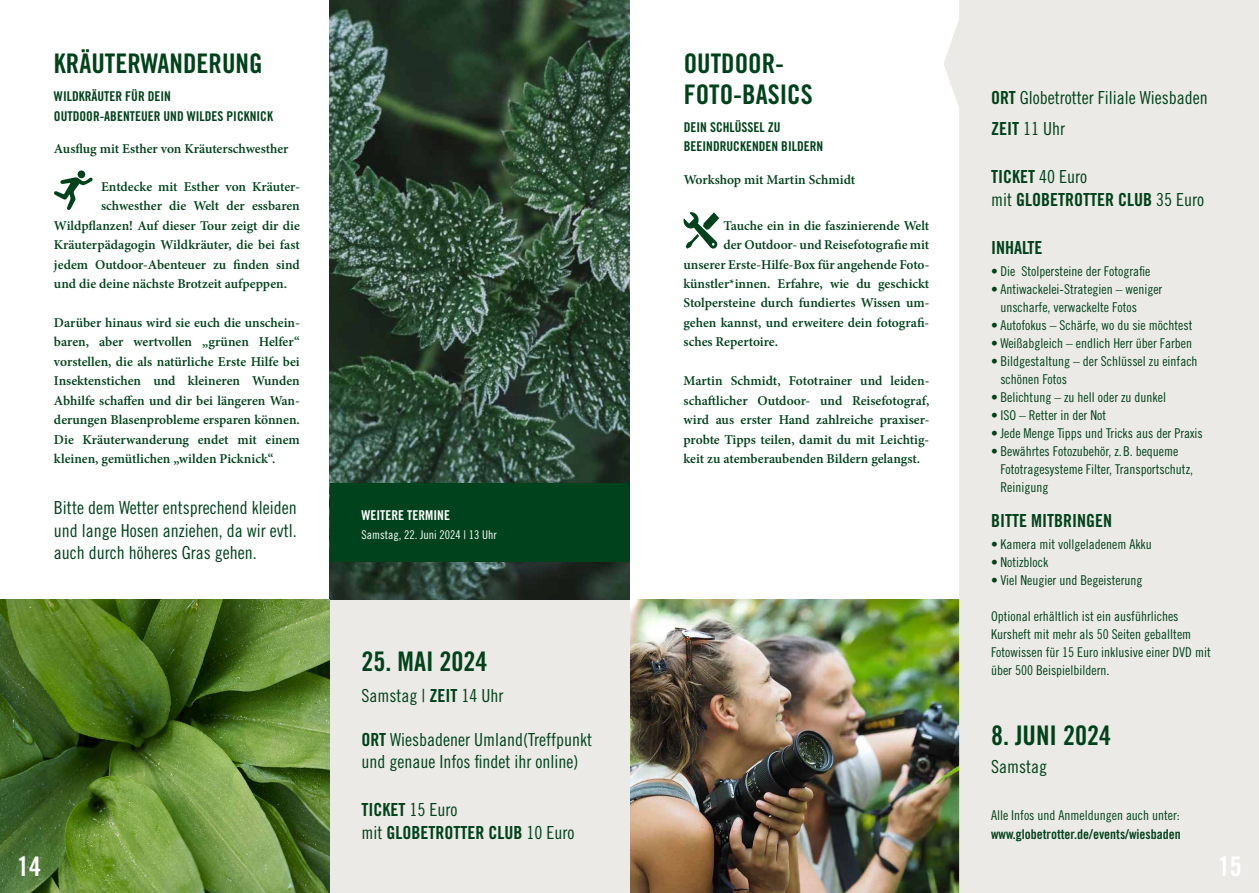
<style>
.page{position:relative;width:1259px;height:893px;background:#fff}
.page>*{position:absolute;margin:0;border:0;box-sizing:border-box;transform-origin:0 0}
.t1{font:27px/30.6px "Trade Gothic LT Pro Bd Cn 20";color:#00421b}
.t2{font:27px "Trade Gothic LT Pro Bd Cn 20";color:#fff}
.t3{font:18px/22.5px "Trade Gothic LT Pro Cn 18";color:#00421b}
.t4{font:18px/22.5px "Trade Gothic LT Pro Bd Cn 20";color:#00421b}
.t5{font:600 13.5px/19.5px "Minion Pro";color:#00421b;text-align:justify}
.t6{font:13.5px/18px "Trade Gothic LT Pro Cn 18";color:#00421b}
.t7{font:13.5px/19.5px "Trade Gothic LT Pro Bd Cn 20";color:#00421b}
.t8{font:13.5px "Trade Gothic LT Pro Bd Cn 20";color:#fff}
.t9{font:12px "Trade Gothic LT Pro Cn 18";color:#fff}
.s1{font-family:"Trade Gothic LT Pro Bd Cn 20"}
.s2{font-family:"Trade Gothic LT Pro Cn 18"}
</style>
<div class="page">
<img style="left:629px;top:600px;width:314px;height:293px">
<div style="left:943px;top:0;width:316px;height:893px;background:#eceae6"></div>
<img style="left:330px;top:0;width:299px;height:600px">
<img style="left:0;top:600px;width:330px;height:293px">
<div style="left:330px;top:600px;width:299px;height:293px;background:#eceae6"></div>
<svg style="left:54px;top:177px;width:39px;height:33px"></svg>
<div style="left:78px;top:170px;width:7px;height:8px;background:#00421b;border-radius:50%"></div>
<div style="left:330px;top:483px;width:299px;height:78px;background:#00421b"></div>
<svg style="left:683px;top:212px;width:36px;height:37px"></svg>
<h1 class="t1" style="left:54px;top:48px;width:210px">KRÄUTERWANDERUNG</h1>
<p class="t7" style="left:54px;top:87px;width:220px">WILDKRÄUTER FÜR DEIN<br>OUTDOOR-ABENTEUER UND WILDES PICKNICK</p>
<p class="t5" style="left:54px;top:139px;width:236px">Ausflug mit Esther von Kräuterschwesther</p>
<p class="t5" style="left:101px;top:176px;width:200px">Entdecke mit Esther von Kräuter-</p>
<p class="t5" style="left:101px;top:196px;width:200px">schwesther die Welt der essbaren</p>
<p class="t5" style="left:54px;top:215px;width:247px">Wildpflanzen! Auf dieser Tour zeigt dir die</p>
<p class="t5" style="left:54px;top:235px;width:247px">Kräuterpädagogin Wildkräuter, die bei fast</p>
<p class="t5" style="left:54px;top:254px;width:247px">jedem Outdoor-Abenteuer zu finden sind</p>
<p class="t5" style="left:54px;top:274px;width:234px">und die deine nächste Brotzeit aufpeppen.</p>
<p class="t5" style="left:54px;top:313px;width:247px">Darüber hinaus wird sie euch die unschein&shy;baren, aber wertvollen „grünen Helfer“ vorstellen, die als natürliche Erste Hilfe bei Insektenstichen und kleineren Wunden Abhilfe schaffen und dir bei längeren Wan&shy;derungen Blasenprobleme ersparen können.<br>Die Kräuterwanderung endet mit einem kleinen, gemütlichen „wilden Picknick“.</p>
<h2 class="t3" style="left:54px;top:496px;width:244px;text-align:justify">Bitte dem Wetter entsprechend kleiden und lange Hosen anziehen, da wir evtl. auch durch höheres Gras gehen.</h2>
<h1 class="t2" style="left:17px;top:850px;width:25px">14</h1>
<p class="t8" style="left:361px;top:507px;width:90px">WEITERE TERMINE</p>
<p class="t9" style="left:361px;top:527px;width:137px">Samstag, 22. Juni 2024 | 13 Uhr</p>
<h1 class="t1" style="left:361px;top:646px;width:127px">25. MAI 2024</h1>
<h2 class="t3" style="left:361px;top:684px;width:143px">Samstag | <span class="s1">ZEIT</span> 14 Uhr</h2>
<h2 class="t3" style="left:361px;top:728px;width:232px"><span class="s1">ORT</span> Wiesbadener Umland(Treffpunkt und genaue Infos findet ihr online)</h2>
<h2 class="t4" style="left:361px;top:799px;width:214px">TICKET <span class="s2">15 Euro<br>mit</span> GLOBETROTTER CLUB <span class="s2">10 Euro</span></h2>
<h1 class="t1" style="left:684px;top:48px;width:130px">OUTDOOR-<br>FOTO-BASICS</h1>
<p class="t7" style="left:684px;top:117px;width:141px">DEIN SCHLÜSSEL ZU<br>BEEINDRUCKENDEN BILDERN</p>
<p class="t5" style="left:684px;top:170px;width:173px">Workshop mit Martin Schmidt</p>
<p class="t5" style="left:723px;top:215px;width:207px">Tauche ein in die faszinierende Welt</p>
<p class="t5" style="left:723px;top:235px;width:207px">der Outdoor- und Reisefotografie mit</p>
<p class="t5" style="left:683px;top:254px;width:247px">unserer Erste-Hilfe-Box für angehende Foto-</p>
<p class="t5" style="left:683px;top:274px;width:247px">künstler*innen. Erfahre, wie du geschickt</p>
<p class="t5" style="left:683px;top:293px;width:247px">Stolpersteine durch fundiertes Wissen um-</p>
<p class="t5" style="left:683px;top:313px;width:247px">gehen kannst, und erweitere dein fotografi-</p>
<p class="t5" style="left:683px;top:332px;width:96px">sches Repertoire.</p>
<p class="t5" style="left:683px;top:371px;width:247px">Martin Schmidt, Fototrainer und leiden&shy;schaftlicher Outdoor- und Reisefotograf, wird aus erster Hand zahlreiche praxiser&shy;probte Tipps teilen, damit du mit Leichtig&shy;keit zu atemberaubenden Bildern gelangst.</p>
<h2 class="t3" style="left:991px;top:82px;width:218px;line-height:31px"><span class="s1">ORT</span> Globetrotter Filiale Wiesbaden<br><span class="s1">ZEIT</span> 11 Uhr</h2>
<h2 class="t4" style="left:991px;top:166px;width:214px">TICKET <span class="s2">40 Euro<br>mit</span> GLOBETROTTER CLUB <span class="s2">35 Euro</span></h2>
<h2 class="t4" style="left:991px;top:236px;width:53px">INHALTE</h2>
<p class="t6" style="left:991px;top:262px;width:161px">• Die Stolpersteine der Fotografie</p>
<p class="t6" style="left:1000px;top:280px;width:163px;text-indent:-9px">• Antiwackelei-Strategien – weniger unscharfe, verwackelte Fotos</p>
<p class="t6" style="left:991px;top:316px;width:203px">• Autofokus – Schärfe, wo du sie möchtest</p>
<p class="t6" style="left:991px;top:334px;width:203px">• Weißabgleich – endlich Herr über Farben</p>
<p class="t6" style="left:1000px;top:352px;width:199px;text-indent:-9px">• Bildgestaltung – der Schlüssel zu einfach schönen Fotos</p>
<p class="t6" style="left:991px;top:388px;width:177px">• Belichtung – zu hell oder zu dunkel</p>
<p class="t6" style="left:991px;top:406px;width:117px">• ISO – Retter in der Not</p>
<p class="t6" style="left:991px;top:424px;width:213px">• Jede Menge Tipps und Tricks aus der Praxis</p>
<p class="t6" style="left:1000px;top:442px;width:194px;text-indent:-9px">• Bewährtes Fotozubehör, z.B. bequeme<br>Fototragesysteme Filter, Transportschutz,<br>Reinigung</p>
<h2 class="t4" style="left:991px;top:509px;width:122px">BITTE MITBRINGEN</h2>
<p class="t6" style="left:991px;top:535px;width:162px">• Kamera mit vollgeladenem Akku</p>
<p class="t6" style="left:991px;top:553px;width:59px">• Notizblock</p>
<p class="t6" style="left:991px;top:571px;width:153px">• Viel Neugier und Begeisterung</p>
<p class="t6" style="left:991px;top:607px;width:221px">Optional erhältlich ist ein ausführliches Kursheft mit mehr als 50 Seiten geballtem Fotowissen für 15 Euro inklusive einer DVD mit über 500 Beispielbildern.</p>
<h1 class="t1" style="left:991px;top:720px;width:121px">8. JUNI 2024</h1>
<h2 class="t3" style="left:991px;top:755px;width:57px">Samstag</h2>
<p class="t6" style="left:991px;top:806px;width:190px">Alle Infos und Anmeldungen auch unter:</p>
<p class="t7" style="left:991px;top:824px;width:191px">www.globetrotter.de/events/wiesbaden</p>
<h1 class="t2" style="left:1218px;top:850px;width:25px">15</h1>
</div>
